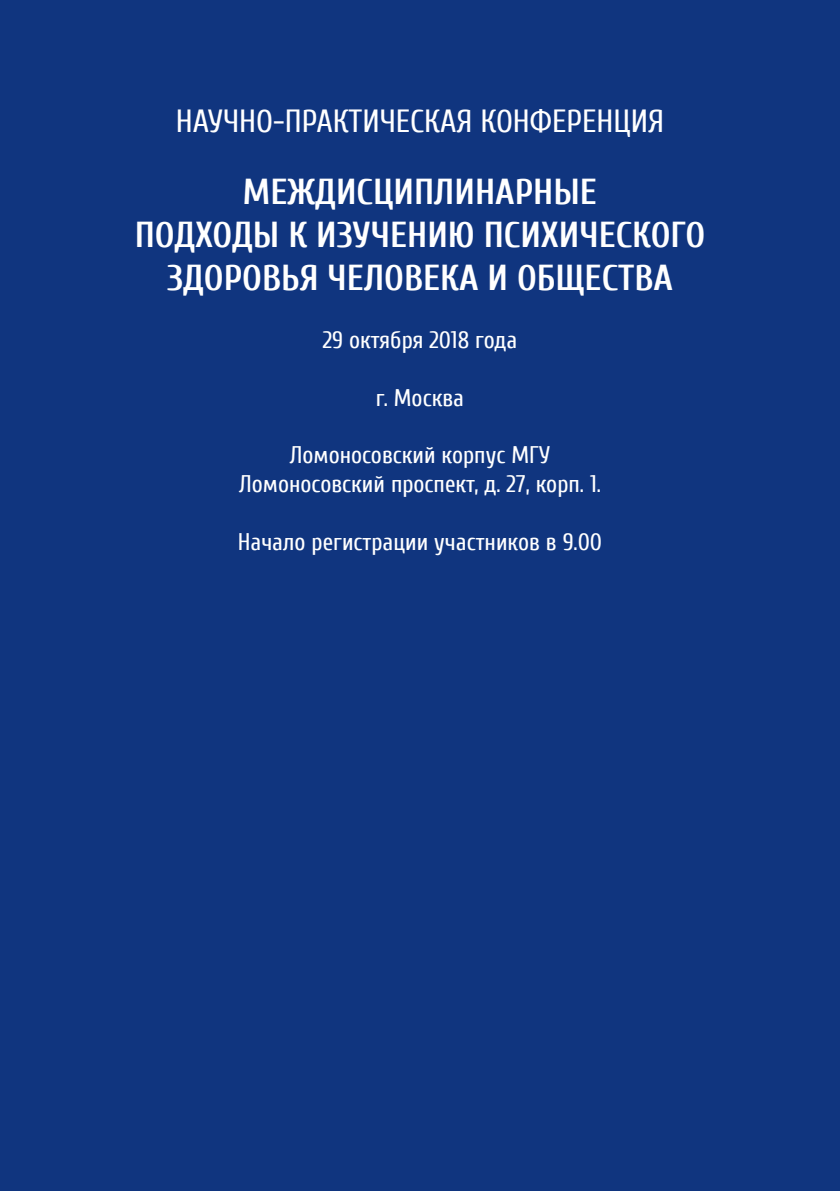
<style>
.page{position:relative;width:840px;height:1191px;background:#fff}
.page>*{position:absolute;margin:0;border:0;box-sizing:border-box;transform-origin:0 0}
.t1{font:700 36px/43.2px "Cuprum";color:#fff;text-align:center}
.t2{font:32px "Cuprum";color:#fff}
.t3{font:24px/28.8px "Cuprum";color:#fff;text-align:center}
</style>
<div class="page">
<div style="left:0;top:0;width:839px;height:1191px;background:#10357f"></div>
<h2 class="t2" style="left:176px;top:103px;width:489px">НАУЧНО-ПРАКТИЧЕСКАЯ КОНФЕРЕНЦИЯ</h2>
<h1 class="t1" style="left:135px;top:170px;width:571px">МЕЖДИСЦИПЛИНАРНЫЕ<br>ПОДХОДЫ К ИЗУЧЕНИЮ ПСИХИЧЕСКОГО<br>ЗДОРОВЬЯ ЧЕЛОВЕКА И ОБЩЕСТВА</h1>
<p class="t3" style="left:322px;top:325px;width:196px">29 октября 2018 года</p>
<p class="t3" style="left:376px;top:383px;width:89px">г. Москва</p>
<p class="t3" style="left:239px;top:441px;width:363px">Ломоносовский корпус МГУ<br>Ломоносовский проспект, д. 27, корп. 1.</p>
<p class="t3" style="left:238px;top:527px;width:365px">Начало регистрации участников в 9.00</p>
</div>
